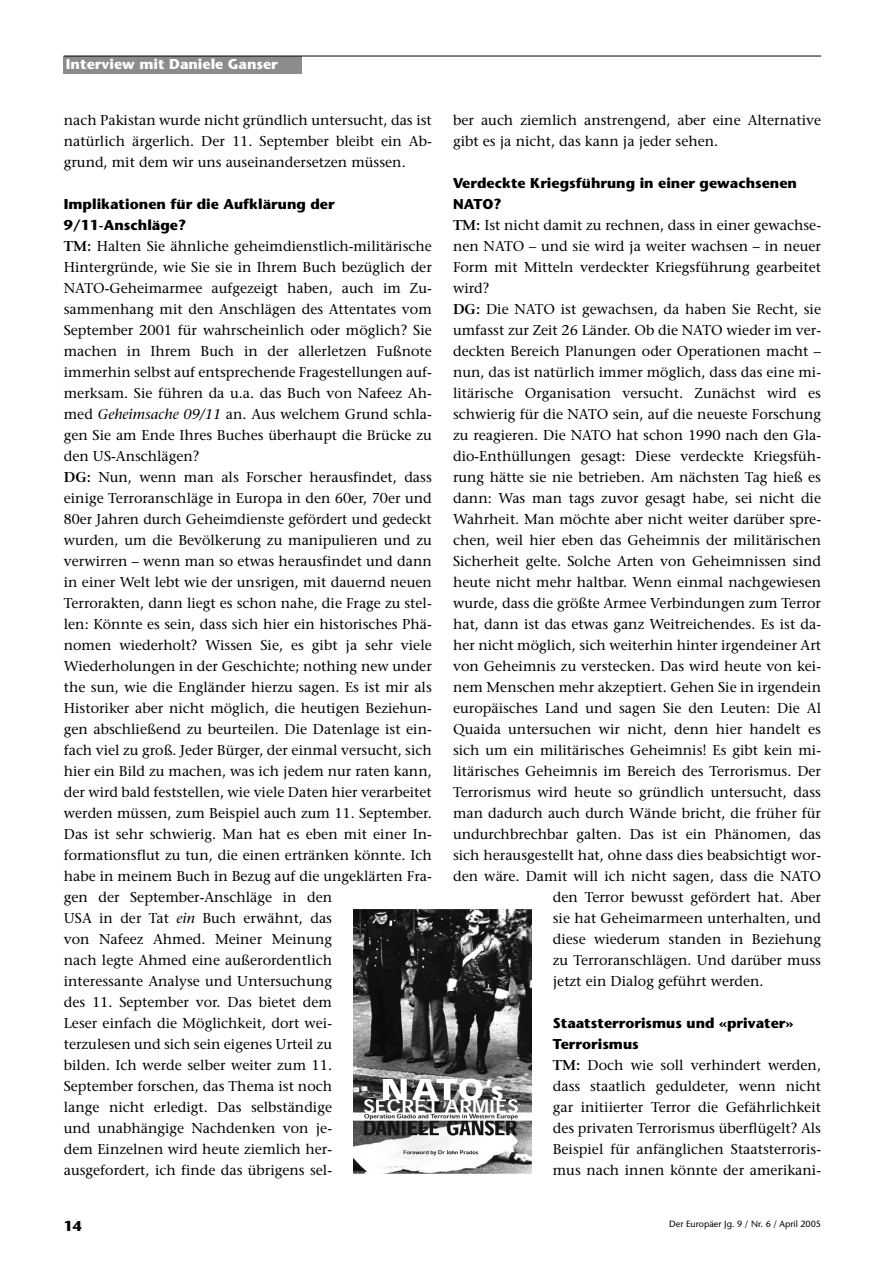
<style>
.page{position:relative;width:893px;height:1263px;background:#fff}
.page>*{position:absolute;margin:0;border:0;box-sizing:border-box;transform-origin:0 0}
.t1{font:14.25px/21px "Stone Serif";color:#000;text-align:justify}
.t2{font:700 14.25px/21px "Stone Sans";color:#000}
.t3{font:700 14.25px "Stone Sans";color:#fff}
.t4{font:9px "Stone Sans";color:#000}
.s1{font-weight:600}
.s2{font-style:italic}
</style>
<div class="page">
<div style="left:64px;top:56px;width:238px;height:17px;background:#8c8c8c"></div>
<hr style="left:64px;top:56px;width:757px;height:1px;background:#000">
<img style="left:353px;top:910px;width:178px;height:264px">
<p class="t3" style="left:66px;top:58px;width:213px">Interview mit Daniele Ganser</p>
<p class="t1" style="left:64px;top:111px;width:369px">nach Pakistan wurde nicht gründlich untersucht, das ist natürlich ärgerlich. Der 11. September bleibt ein Ab&shy;grund, mit dem wir uns auseinandersetzen müssen.</p>
<p class="t2" style="left:64px;top:195px;width:272px">Implikationen für die Aufklärung der<br>9/11-Anschläge?</p>
<p class="t1" style="left:64px;top:237px;width:369px;text-align:left"><span class="s1">TM:</span> Halten Sie ähnliche geheimdienstlich-militärische Hintergründe, wie Sie sie in Ihrem Buch bezüglich der NATO-Geheimarmee aufgezeigt haben, auch im Zu&shy;sammenhang mit den Anschlägen des Attentates vom September 2001 für wahrscheinlich oder möglich? Sie machen in Ihrem Buch in der allerletzen Fußnote immerhin selbst auf entsprechende Fragestellungen auf&shy;merksam. Sie führen da u.a. das Buch von Nafeez Ah&shy;med <span class="s2">Geheimsache 09/11</span> an. Aus welchem Grund schla&shy;gen Sie am Ende Ihres Buches überhaupt die Brücke zu den US-Anschlägen?<br><span class="s1">DG:</span> Nun, wenn man als Forscher herausfindet, dass einige Terroranschläge in Europa in den 60er, 70er und 80er Jahren durch Geheimdienste gefördert und gedeckt wurden, um die Bevölkerung zu manipulieren und zu verwirren – wenn man so etwas herausfindet und dann in einer Welt lebt wie der unsrigen, mit dauernd neuen Terrorakten, dann liegt es schon nahe, die Frage zu stel&shy;len: Könnte es sein, dass sich hier ein historisches Phä&shy;nomen wiederholt? Wissen Sie, es gibt ja sehr viele Wiederholungen in der Geschichte; nothing new under the sun, wie die Engländer hierzu sagen. Es ist mir als Historiker aber nicht möglich, die heutigen Beziehun&shy;gen abschließend zu beurteilen. Die Datenlage ist ein&shy;fach viel zu groß. Jeder Bürger, der einmal versucht, sich hier ein Bild zu machen, was ich jedem nur raten kann, der wird bald feststellen, wie viele Daten hier verarbeitet werden müssen, zum Beispiel auch zum 11. September.<br>Das ist sehr schwierig. Man hat es eben mit einer In&shy;formationsflut zu tun, die einen ertränken könnte. Ich habe in meinem Buch in Bezug auf die ungeklärten Fra&shy;gen der September-Anschläge in den<br>USA in der Tat <span class="s2">ein</span> Buch erwähnt, das<br>von Nafeez Ahmed. Meiner Meinung<br>nach legte Ahmed eine außerordentlich<br>interessante Analyse und Untersuchung<br>des 11. September vor. Das bietet dem<br>Leser einfach die Möglichkeit, dort wei-<br>terzulesen und sich sein eigenes Urteil zu<br>bilden. Ich werde selber weiter zum 11.<br>September forschen, das Thema ist noch<br>lange nicht erledigt. Das selbständige<br>und unabhängige Nachdenken von je-<br>dem Einzelnen wird heute ziemlich her-<br>ausgefordert, ich finde das übrigens sel-</p>
<p class="t1" style="left:453px;top:111px;width:369px">ber auch ziemlich anstrengend, aber eine Alternative gibt es ja nicht, das kann ja jeder sehen.</p>
<p class="t2" style="left:453px;top:174px;width:345px">Verdeckte Kriegsführung in einer gewachsenen<br>NATO?</p>
<p class="t1" style="left:453px;top:216px;width:369px"><span class="s1">TM:</span> Ist nicht damit zu rechnen, dass in einer gewachse-</p>
<p class="t1" style="left:453px;top:237px;width:369px">nen NATO – und sie wird ja weiter wachsen – in neuer</p>
<p class="t1" style="left:453px;top:258px;width:369px">Form mit Mitteln verdeckter Kriegsführung gearbeitet</p>
<p class="t1" style="left:453px;top:279px;width:38px">wird?</p>
<p class="t1" style="left:453px;top:300px;width:369px"><span class="s1">DG:</span> Die NATO ist gewachsen, da haben Sie Recht, sie</p>
<p class="t1" style="left:453px;top:321px;width:369px">umfasst zur Zeit 26 Länder. Ob die NATO wieder im ver-</p>
<p class="t1" style="left:453px;top:342px;width:369px">deckten Bereich Planungen oder Operationen macht –</p>
<p class="t1" style="left:453px;top:363px;width:369px">nun, das ist natürlich immer möglich, dass das eine mi-</p>
<p class="t1" style="left:453px;top:384px;width:369px">litärische Organisation versucht. Zunächst wird es</p>
<p class="t1" style="left:453px;top:405px;width:369px">schwierig für die NATO sein, auf die neueste Forschung</p>
<p class="t1" style="left:453px;top:426px;width:369px">zu reagieren. Die NATO hat schon 1990 nach den Gla-</p>
<p class="t1" style="left:453px;top:447px;width:369px">dio-Enthüllungen gesagt: Diese verdeckte Kriegsfüh-</p>
<p class="t1" style="left:453px;top:468px;width:369px">rung hätte sie nie betrieben. Am nächsten Tag hieß es</p>
<p class="t1" style="left:453px;top:489px;width:369px">dann: Was man tags zuvor gesagt habe, sei nicht die</p>
<p class="t1" style="left:453px;top:510px;width:369px">Wahrheit. Man möchte aber nicht weiter darüber spre-</p>
<p class="t1" style="left:453px;top:531px;width:369px">chen, weil hier eben das Geheimnis der militärischen</p>
<p class="t1" style="left:453px;top:552px;width:369px">Sicherheit gelte. Solche Arten von Geheimnissen sind</p>
<p class="t1" style="left:453px;top:573px;width:369px">heute nicht mehr haltbar. Wenn einmal nachgewiesen</p>
<p class="t1" style="left:453px;top:594px;width:369px">wurde, dass die größte Armee Verbindungen zum Terror</p>
<p class="t1" style="left:453px;top:615px;width:369px">hat, dann ist das etwas ganz Weitreichendes. Es ist da-</p>
<p class="t1" style="left:453px;top:636px;width:369px">her nicht möglich, sich weiterhin hinter irgendeiner Art</p>
<p class="t1" style="left:453px;top:657px;width:369px">von Geheimnis zu verstecken. Das wird heute von kei-</p>
<p class="t1" style="left:453px;top:678px;width:369px">nem Menschen mehr akzeptiert. Gehen Sie in irgendein</p>
<p class="t1" style="left:453px;top:699px;width:369px">europäisches Land und sagen Sie den Leuten: Die Al</p>
<p class="t1" style="left:453px;top:720px;width:369px">Quaida untersuchen wir nicht, denn hier handelt es</p>
<p class="t1" style="left:453px;top:741px;width:369px">sich um ein militärisches Geheimnis! Es gibt kein mi-</p>
<p class="t1" style="left:453px;top:762px;width:369px">litärisches Geheimnis im Bereich des Terrorismus. Der</p>
<p class="t1" style="left:453px;top:783px;width:369px">Terrorismus wird heute so gründlich untersucht, dass</p>
<p class="t1" style="left:453px;top:804px;width:369px">man dadurch auch durch Wände bricht, die früher für</p>
<p class="t1" style="left:453px;top:825px;width:369px">undurchbrechbar galten. Das ist ein Phänomen, das</p>
<p class="t1" style="left:453px;top:846px;width:369px">sich herausgestellt hat, ohne dass dies beabsichtigt wor-</p>
<p class="t1" style="left:453px;top:867px;width:369px">den wäre. Damit will ich nicht sagen, dass die NATO</p>
<p class="t1" style="left:552px;top:888px;width:270px">den Terror bewusst gefördert hat. Aber</p>
<p class="t1" style="left:552px;top:909px;width:270px">sie hat Geheimarmeen unterhalten, und</p>
<p class="t1" style="left:552px;top:930px;width:270px">diese wiederum standen in Beziehung</p>
<p class="t1" style="left:552px;top:951px;width:270px">zu Terroranschlägen. Und darüber muss</p>
<p class="t1" style="left:552px;top:972px;width:212px">jetzt ein Dialog geführt werden.</p>
<p class="t2" style="left:552px;top:1014px;width:242px">Staatsterrorismus und «privater»<br>Terrorismus</p>
<p class="t1" style="left:552px;top:1056px;width:270px"><span class="s1">TM:</span> Doch wie soll verhindert werden, dass staatlich geduldeter, wenn nicht gar initiierter Terror die Gefährlichkeit des privaten Terrorismus überflügelt? Als Beispiel für anfänglichen Staatsterroris&shy;mus nach innen könnte der amerikani-</p>
<p class="t2" style="left:64px;top:1217px;width:19px">14</p>
<p class="t4" style="left:669px;top:1220px;width:153px">Der Europäer Jg. 9 / Nr. 6 / April 2005</p>
</div>
